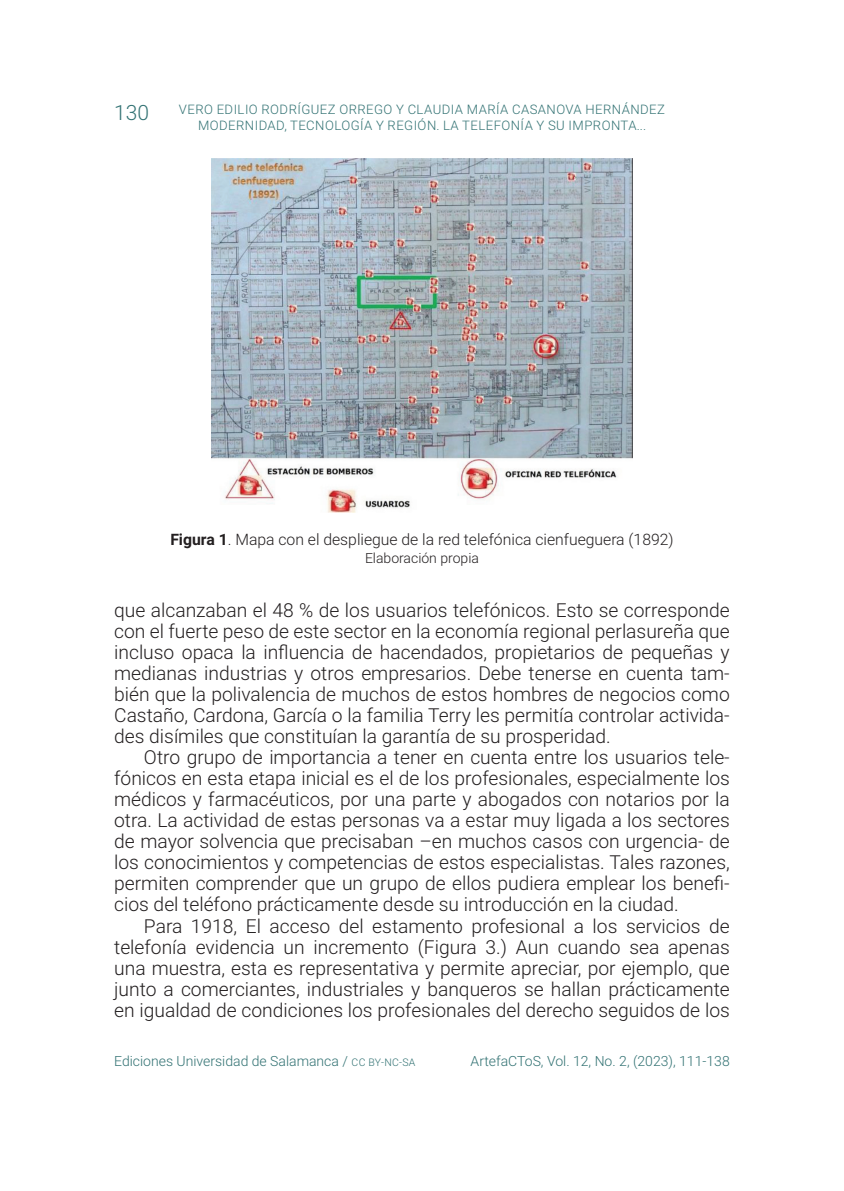
<style>
.page{position:relative;width:844px;height:1191px;background:#fff}
.page>*{position:absolute;margin:0;border:0;box-sizing:border-box;transform-origin:0 0}
.t1{font:300 21px "Roboto";color:#327273}
.Texto_General{font:300 19.25px/21px "Roboto";color:#231f20;text-align:justify}
.Pie_Foto{font:300 15.75px "Roboto";color:#231f20}
.t2{font:300 14px "Roboto";color:#327273}
.Table_Source{font:300 14px "Roboto";color:#231f20}
.t3{font:300 13.12px/15.8px "Roboto";letter-spacing:.035em;color:#327273;text-align:center}
.s1{font-weight:700}
.s2{font-size:10.5px}
</style>
<div class="page">
<img style="left:211px;top:159px;width:421px;height:354px">
<p class="t1" style="left:114px;top:98px;width:36px">130</p>
<p class="t3" style="left:179px;top:101px;width:487px">VERO EDILIO RODRÍGUEZ ORREGO Y CLAUDIA MARÍA CASANOVA HERNÁNDEZ<br>MODERNIDAD, TECNOLOGÍA Y REGIÓN. LA TELEFONÍA Y SU IMPRONTA...</p>
<p class="Pie_Foto" style="left:170px;top:529px;width:504px"><span class="s1">Figura 1</span>. Mapa con el despliegue de la red telefónica cienfueguera (1892)</p>
<p class="Table_Source" style="left:365px;top:548px;width:115px">Elaboración propia</p>
<p class="Texto_General" style="left:114px;top:599px;width:617px">que alcanzaban el 48 % de los usuarios telefónicos. Esto se corresponde con el fuerte peso de este sector en la economía regional perlasureña que incluso opaca la influencia de hacendados, propietarios de pequeñas y medianas industrias y otros empresarios. Debe tenerse en cuenta tam&shy;bién que la polivalencia de muchos de estos hombres de negocios como Castaño, Cardona, García o la familia Terry les permitía controlar activida&shy;des disímiles que constituían la garantía de su prosperidad.</p>
<p class="Texto_General" style="left:114px;top:746px;width:617px;text-indent:30px">Otro grupo de importancia a tener en cuenta entre los usuarios tele&shy;fónicos en esta etapa inicial es el de los profesionales, especialmente los médicos y farmacéuticos, por una parte y abogados con notarios por la otra. La actividad de estas personas va a estar muy ligada a los sectores de mayor solvencia que precisaban –en muchos casos con urgencia- de los conocimientos y competencias de estos especialistas. Tales razones, permiten comprender que un grupo de ellos pudiera emplear los benefi&shy;cios del teléfono prácticamente desde su introducción en la ciudad.</p>
<p class="Texto_General" style="left:114px;top:914px;width:617px;text-indent:30px">Para 1918, El acceso del estamento profesional a los servicios de telefonía evidencia un incremento (Figura 3.) Aun cuando sea apenas una muestra, esta es representativa y permite apreciar, por ejemplo, que junto a comerciantes, industriales y banqueros se hallan prácticamente en igualdad de condiciones los profesionales del derecho seguidos de los</p>
<p class="t2" style="left:114px;top:1051px;width:303px">Ediciones Universidad de Salamanca / <span class="s2">CC BY-NC-SA</span></p>
<p class="t2" style="left:470px;top:1051px;width:260px">ArtefaCToS, Vol. 12, No. 2, (2023), 111-138</p>
</div>
